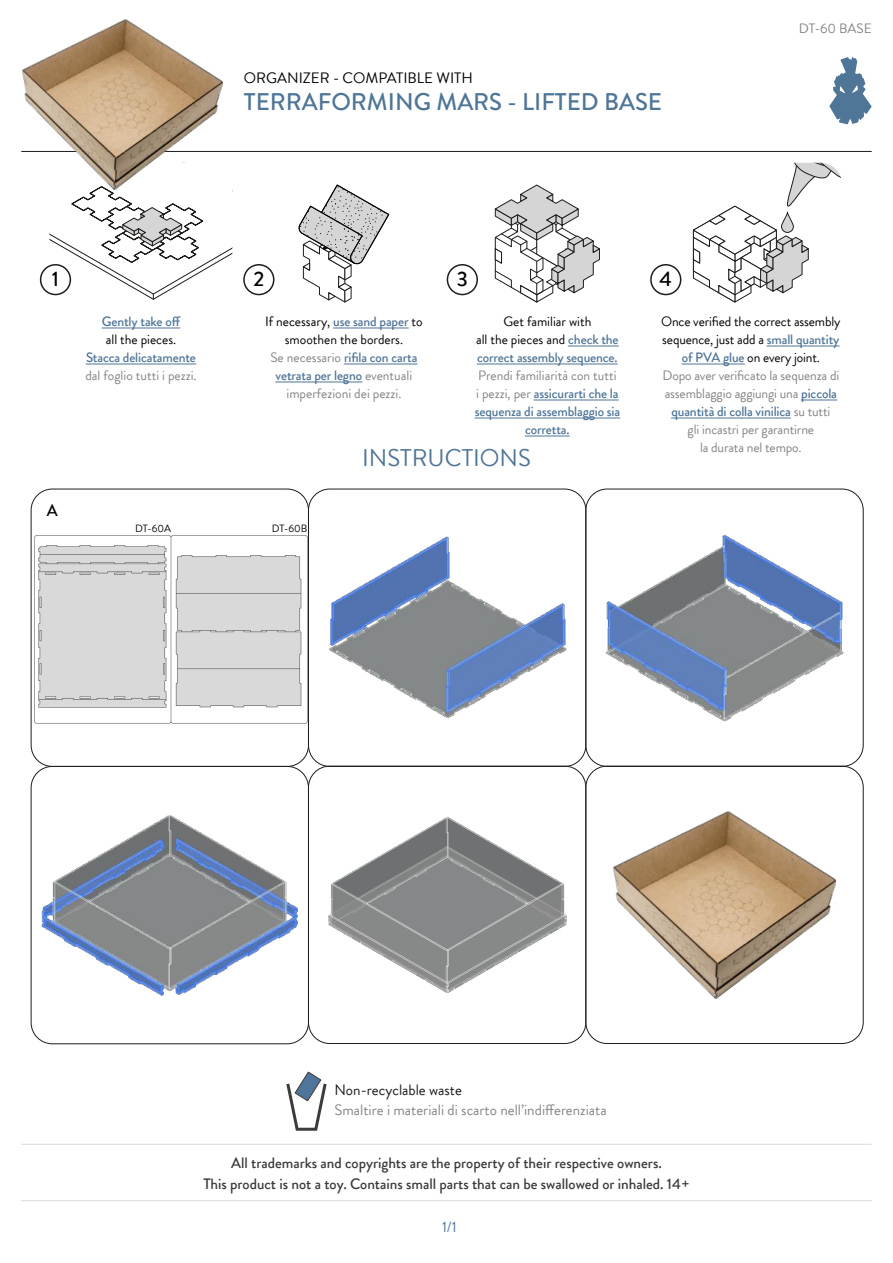
<style>
.page{position:relative;width:893px;height:1263px;background:#fff}
.page>*{position:absolute;margin:0;border:0;box-sizing:border-box;transform-origin:0 0}
.t1{font:500 24px "Brandon Grotesque";color:#4f7597}
.t2{font:24px "Brandon Grotesque";color:#4f7597}
.t3{font:500 21px "Brandon Grotesque";color:#010000}
.t4{font:500 16.5px "Brandon Grotesque";color:#010000}
.t5{font:500 15px/21px "Brandon Grotesque";color:#3b3b3a;text-align:center}
.t6{font:15px "Brandon Grotesque";color:#868686}
.t7{font:15px "Brandon Grotesque";color:#000}
.t8{font:15px "Brandon Grotesque";color:#1a1a1a}
.t9{font:15px "Brandon Grotesque";color:#4f759b}
.t10{font:13.5px/18px "Brandon Grotesque";letter-spacing:-.01em;color:#848484;text-align:center}
.t11{font:500 13.5px/18px "Brandon Grotesque";letter-spacing:-.01em;color:#4f7597;text-align:center}
.t12{font:13.5px "Brandon Grotesque";color:#000}
.t13{font:10.5px "Brandon Grotesque";color:#010000}
.s1{color:#000}
.s2{font-weight:500;color:#4f7597}
.s3{font-weight:400;color:#000}
.s4{font-weight:400;color:#848484}
</style>
<div class="page">
<div style="left:586px;top:489px;width:277px;height:278px;border:1px solid #1d1d1b;border-radius:21px"></div>
<div style="left:586px;top:766px;width:277px;height:278px;border:1px solid #1d1d1b;border-radius:21px"></div>
<div style="left:31px;top:489px;width:278px;height:278px;border:1px solid #1d1d1b;border-radius:21px"></div>
<div style="left:308px;top:766px;width:278px;height:278px;border:1px solid #1d1d1b;border-radius:21px"></div>
<img style="left:35px;top:535px;width:273px;height:189px">
<img style="left:328px;top:537px;width:238px;height:182px">
<img style="left:606px;top:534px;width:237px;height:187px">
<img style="left:42px;top:815px;width:256px;height:181px">
<img style="left:328px;top:817px;width:238px;height:176px">
<img style="left:614px;top:811px;width:221px;height:187px">
<hr style="left:21px;top:1200px;width:851px;height:1px;background:#d9d9d9">
<hr style="left:21px;top:1144px;width:851px;height:1px;background:#d9d9d9">
<svg style="left:286px;top:1071px;width:41px;height:60px"></svg>
<hr style="left:333px;top:328px;width:75px;height:1px;background:#4f7597">
<hr style="left:344px;top:364px;width:73px;height:1px;background:#4f7597">
<hr style="left:276px;top:382px;width:86px;height:1px;background:#4f7597">
<svg style="left:298px;top:184px;width:91px;height:119px"></svg>
<hr style="left:102px;top:328px;width:78px;height:1px;background:#4f7597">
<hr style="left:86px;top:364px;width:110px;height:1px;background:#4f7597">
<svg style="left:49px;top:189px;width:183px;height:111px"></svg>
<hr style="left:767px;top:346px;width:72px;height:1px;background:#4f7597">
<hr style="left:682px;top:364px;width:62px;height:1px;background:#4f7597">
<hr style="left:801px;top:400px;width:36px;height:1px;background:#4f7597">
<hr style="left:671px;top:418px;width:70px;height:1px;background:#4f7597">
<hr style="left:741px;top:418px;width:50px;height:1px;background:#4f7597">
<svg style="left:692px;top:163px;width:149px;height:140px"></svg>
<svg style="left:494px;top:184px;width:106px;height:119px"></svg>
<hr style="left:568px;top:346px;width:50px;height:1px;background:#4f7597">
<hr style="left:477px;top:364px;width:140px;height:1px;background:#4f7597">
<hr style="left:534px;top:400px;width:84px;height:1px;background:#4f7597">
<hr style="left:475px;top:418px;width:145px;height:1px;background:#4f7597">
<hr style="left:525px;top:436px;width:44px;height:1px;background:#4f7597">
<div style="left:243px;top:264px;width:31px;height:31px;border:2px solid #1d1d1b;border-radius:50%"></div>
<div style="left:41px;top:265px;width:29px;height:30px;background:#fff;border-radius:50%"></div>
<div style="left:40px;top:264px;width:31px;height:31px;border:2px solid #1d1d1b;border-radius:50%"></div>
<div style="left:650px;top:264px;width:31px;height:31px;border:2px solid #1d1d1b;border-radius:50%"></div>
<div style="left:447px;top:264px;width:31px;height:31px;border:2px solid #1d1d1b;border-radius:50%"></div>
<svg style="left:829px;top:56px;width:43px;height:68px"></svg>
<hr style="left:21px;top:151px;width:851px;height:1px;background:#1d1d1b">
<img style="left:22px;top:20px;width:201px;height:169px">
<p class="t7" style="left:244px;top:68px;width:230px">ORGANIZER - COMPATIBLE WITH</p>
<h1 class="t1" style="left:244px;top:85px;width:420px">TERRAFORMING MARS - LIFTED BASE</h1>
<h2 class="t3" style="left:52px;top:264px;width:9px">1</h2>
<h2 class="t3" style="left:253px;top:264px;width:12px">2</h2>
<h2 class="t3" style="left:457px;top:264px;width:13px">3</h2>
<h2 class="t3" style="left:660px;top:264px;width:14px">4</h2>
<p class="t10" style="left:799px;top:19px;width:74px">DT-60 BASE</p>
<p class="t4" style="left:47px;top:499px;width:12px">A</p>
<p class="t11" style="left:102px;top:313px;width:80px">Gently take off</p>
<p class="t12" style="left:106px;top:330px;width:72px">all the pieces.</p>
<p class="t11" style="left:86px;top:349px;width:112px">Stacca delicatamente</p>
<p class="t10" style="left:85px;top:367px;width:113px">dal foglio tutti i pezzi.</p>
<p class="t10" style="left:265px;top:313px;width:159px"><span class="s1">If necessary,</span> <span class="s2">use sand paper</span> <span class="s1">to smoothen the borders.<br></span>Se necessario <span class="s2">rifila con carta vetrata per legno</span> eventuali imperfezioni dei pezzi.</p>
<p class="t11" style="left:476px;top:313px;width:144px"><span class="s3">Get familiar with<br>all the pieces and</span> check the correct assembly sequence.</p>
<p class="t11" style="left:475px;top:367px;width:147px"><span class="s4">Prendi familiarità con tutti<br>i pezzi, per</span> assicurarti che la sequenza di assemblaggio sia corretta.</p>
<h1 class="t2" style="left:362px;top:442px;width:170px">INSTRUCTIONS</h1>
<p class="t13" style="left:135px;top:521px;width:37px">DT-60A</p>
<p class="t13" style="left:272px;top:521px;width:37px">DT-60B</p>
<p class="t10" style="left:661px;top:313px;width:181px"><span class="s1">Once verified the correct assembly sequence, just add a</span> <span class="s2">small quantity of PVA glue</span> <span class="s1">on every joint.<br></span>Dopo aver verificato la sequenza di assemblaggio aggiungi una <span class="s2">piccola quantità di colla vinilica</span> su tutti<br>gli incastri per garantirne<br>la durata nel tempo.</p>
<p class="t8" style="left:335px;top:1080px;width:129px">Non-recyclable waste</p>
<p class="t6" style="left:335px;top:1099px;width:274px">Smaltire i materiali di scarto nell’indifferenziata</p>
<p class="t5" style="left:203px;top:1152px;width:488px">All trademarks and copyrights are the property of their respective owners.<br>This product is not a toy. Contains small parts that can be swallowed or inhaled. 14+</p>
<p class="t9" style="left:442px;top:1216px;width:16px">1/1</p>
</div>
